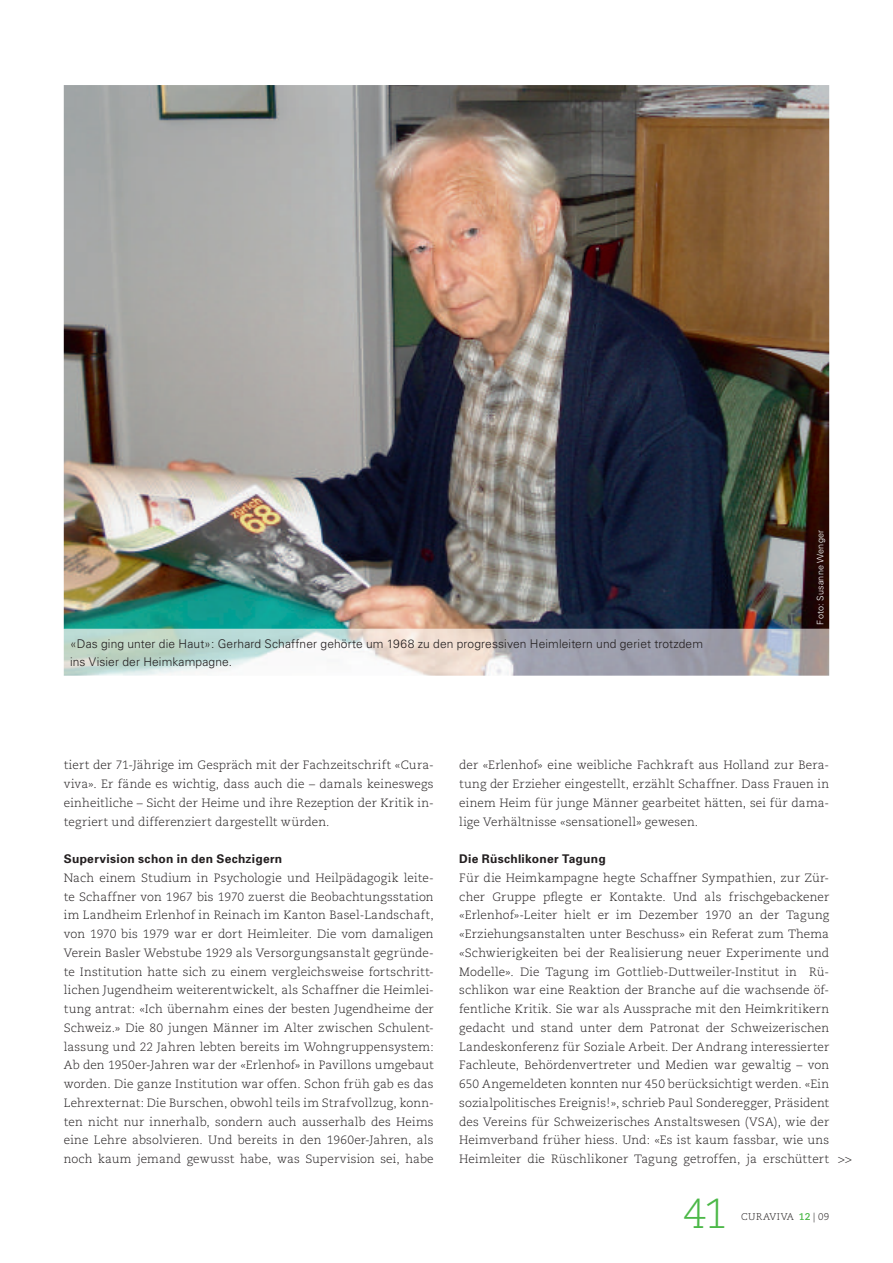
<style>
.page{position:relative;width:893px;height:1263px;background:#fff}
.page>*{position:absolute;margin:0;border:0;box-sizing:border-box;transform-origin:0 0}
.t1{font:300 42px "Caecilia";color:#4cb848}
.t2{font:300 12px/18.8px "Caecilia";letter-spacing:.01em;color:#231f20;text-align:justify}
.t3{font:300 12px/18.8px "Univers";letter-spacing:.01em;color:#231f20}
.t4{font:700 12px "Univers";letter-spacing:.02em;color:#231f20}
.t5{font:300 9.75px "Caecilia";letter-spacing:.035em;color:#231f20}
.t6{font:300 9px "Univers";letter-spacing:.02em;color:#fff}
.s1{font-weight:700;color:#4cb848}
</style>
<div class="page">
<img style="left:64px;top:85px;width:765px;height:544px">
<img style="left:64px;top:629px;width:765px;height:47px">
<p class="t3" style="left:70px;top:635px;width:634px">«Das ging unter die Haut»: Gerhard Schaffner gehörte um 1968 zu den progressiven Heimleitern und geriet trotzdem ins Visier der Heimkampagne.</p>
<p class="t6" style="left:817px;top:625px;width:96px;rotate:-90deg">Foto: Susanne Wenger</p>
<p class="t2" style="left:64px;top:757px;width:371px">tiert der 71-Jährige im Gespräch mit der Fachzeitschrift «Cura&shy;viva». Er fände es wichtig, dass auch die – damals keineswegs einheitliche – Sicht der Heime und ihre Rezeption der Kritik in&shy;tegriert und differenziert dargestellt würden.</p>
<p class="t4" style="left:64px;top:854px;width:220px">Supervision schon in den Sechzigern</p>
<p class="t2" style="left:64px;top:869px;width:371px">Nach einem Studium in Psychologie und Heilpädagogik leite&shy;te Schaffner von 1967 bis 1970 zuerst die Beobachtungsstation im Landheim Erlenhof in Reinach im Kanton Basel-Landschaft, von 1970 bis 1979 war er dort Heimleiter. Die vom damaligen Verein Basler Webstube 1929 als Versorgungsanstalt gegründe&shy;te Institution hatte sich zu einem vergleichsweise fortschritt&shy;lichen Jugendheim weiterentwickelt, als Schaffner die Heimlei&shy;tung antrat: «Ich übernahm eines der besten Jugendheime der Schweiz.» Die 80 jungen Männer im Alter zwischen Schulent&shy;lassung und 22 Jahren lebten bereits im Wohngruppensystem:<br>Ab den 1950er-Jahren war der «Erlenhof» in Pavillons umgebaut worden. Die ganze Institution war offen. Schon früh gab es das Lehrexternat: Die Burschen, obwohl teils im Strafvollzug, konn&shy;ten nicht nur innerhalb, sondern auch ausserhalb des Heims eine Lehre absolvieren. Und bereits in den 1960er-Jahren, als noch kaum jemand gewusst habe, was Supervision sei, habe</p>
<p class="t2" style="left:459px;top:757px;width:371px">der «Erlenhof» eine weibliche Fachkraft aus Holland zur Bera&shy;tung der Erzieher eingestellt, erzählt Schaffner. Dass Frauen in einem Heim für junge Männer gearbeitet hätten, sei für dama&shy;lige Verhältnisse «sensationell» gewesen.</p>
<p class="t4" style="left:459px;top:854px;width:148px">Die Rüschlikoner Tagung</p>
<p class="t2" style="left:459px;top:869px;width:371px">Für die Heimkampagne hegte Schaffner Sympathien, zur Zür&shy;cher Gruppe pflegte er Kontakte. Und als frischgebackener «Erlenhof»-Leiter hielt er im Dezember 1970 an der Tagung «Erziehungsanstalten unter Beschuss» ein Referat zum Thema «Schwierigkeiten bei der Realisierung neuer Experimente und Modelle». Die Tagung im Gottlieb-Duttweiler-Institut in Rü&shy;schlikon war eine Reaktion der Branche auf die wachsende öf&shy;fentliche Kritik. Sie war als Aussprache mit den Heimkritikern gedacht und stand unter dem Patronat der Schweizerischen Landeskonferenz für Soziale Arbeit. Der Andrang interessierter Fachleute, Behördenvertreter und Medien war gewaltig – von 650 Angemeldeten konnten nur 450 berücksichtigt werden. «Ein sozialpolitisches Ereignis!», schrieb Paul Sonderegger, Präsident des Vereins für Schweizerisches Anstaltswesen (VSA), wie der Heimverband früher hiess. Und: «Es ist kaum fassbar, wie uns Heimleiter die Rüschlikoner Tagung getroffen, ja erschüttert</p>
<p class="t2" style="left:838px;top:1150px;width:16px">&gt;&gt;</p>
<h1 class="t1" style="left:683px;top:1195px;width:46px">41</h1>
<p class="t5" style="left:741px;top:1212px;width:89px">CURAVIVA <span class="s1">12</span> | 09</p>
</div>
